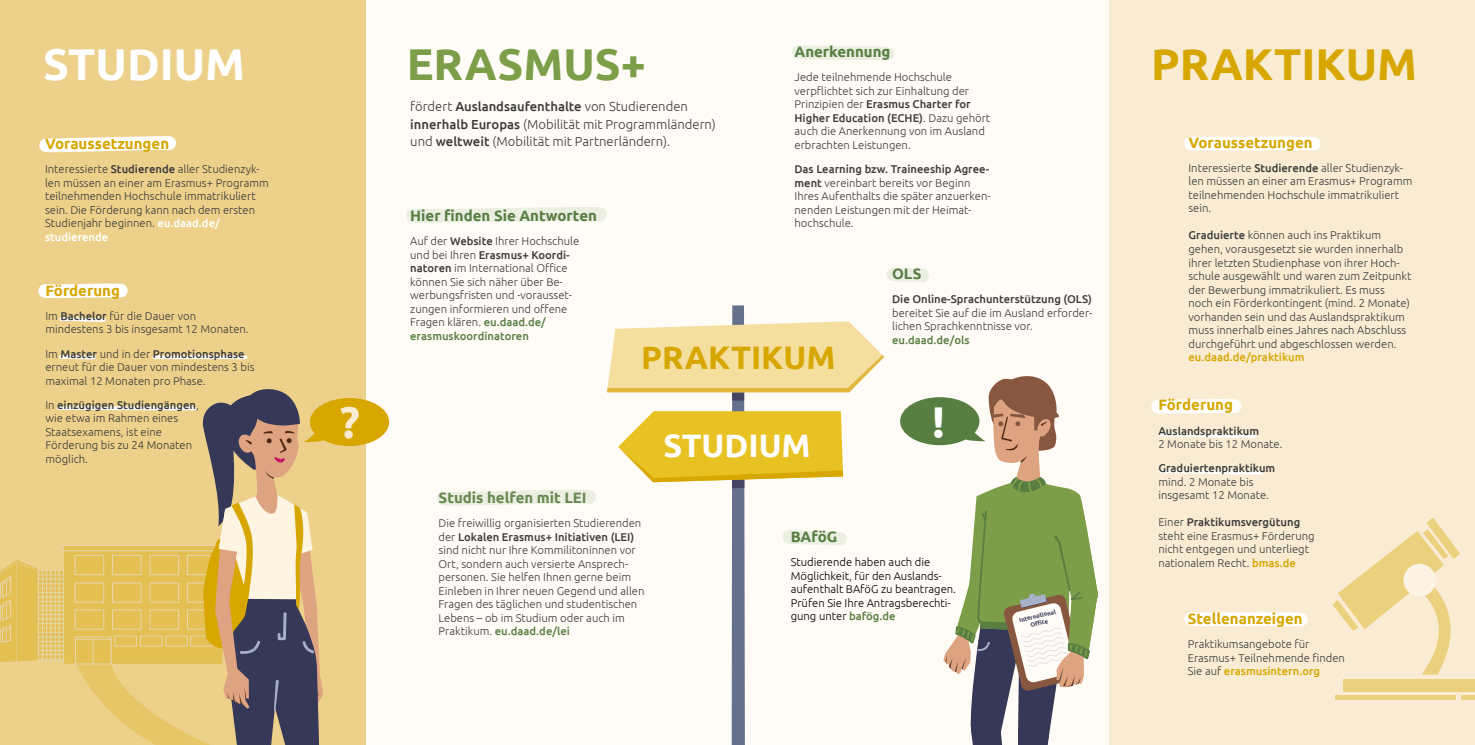
<style>
.page{position:relative;width:1475px;height:745px;background:#fff}
.page>*{position:absolute;margin:0;border:0;box-sizing:border-box;transform-origin:0 0}
.t1{font:700 44.5px "Ubuntu";color:#d7a700}
.t2{font:700 44.5px "Ubuntu";color:#fff}
.t3{font:700 44.5px "Ubuntu";color:#7d9e48}
.t4{font:700 44.5px "Ubuntu";color:#f9ecd2}
.t5{font:700 32.38px "Ubuntu";color:#d7a700}
.t6{font:700 32.38px "Ubuntu";color:#fff}
.t7{font:700 15px "Ubuntu";color:#d7a700}
.t8{font:700 15px "Ubuntu";color:#597e42}
.t9{font:700 15px "Ubuntu";color:#6a8851}
.t10{font:300 13.12px/17.4px "Ubuntu";color:#3c3c3b}
.t11{font:300 11.25px/13.5px "Ubuntu";color:#3c3c3b}
.t12{font:300 11.25px/13.5px "Ubuntu";color:#000}
.t13{font:500 11.25px "Ubuntu";color:#3c3c3b}
.t14{font:500 11.25px "Ubuntu";color:#d7a700}
.t15{font:500 11.25px "Ubuntu";color:#597e42}
.t16{font:700 6px/7.1px "Ubuntu";color:#353857;text-align:center}
.s1{font-weight:500}
.s2{font-weight:500;color:#fff}
.s3{font-weight:500;color:#597e42}
.s4{font-weight:500;color:#d7a700}
</style>
<div class="page">
<div style="left:365px;top:0;width:744px;height:744px;background:#fffcf7"></div>
<div style="left:0;top:0;width:365px;height:744px;background:#edd18b"></div>
<div style="left:1109px;top:0;width:365px;height:744px;background:#f9ecd2"></div>
<svg style="left:406px;top:207px;width:201px;height:16px"></svg>
<svg style="left:38px;top:283px;width:90px;height:16px"></svg>
<svg style="left:59px;top:317px;width:47px;height:5px"></svg>
<svg style="left:59px;top:355px;width:37px;height:5px"></svg>
<svg style="left:152px;top:355px;width:96px;height:5px"></svg>
<svg style="left:792px;top:45px;width:102px;height:16px"></svg>
<svg style="left:39px;top:136px;width:138px;height:17px"></svg>
<svg style="left:0;top:388px;width:389px;height:356px"></svg>
<svg style="left:887px;top:267px;width:42px;height:15px"></svg>
<svg style="left:1184px;top:612px;width:124px;height:15px"></svg>
<svg style="left:1151px;top:399px;width:91px;height:15px"></svg>
<svg style="left:1158px;top:469px;width:105px;height:6px"></svg>
<svg style="left:1158px;top:432px;width:98px;height:6px"></svg>
<svg style="left:1184px;top:136px;width:137px;height:15px"></svg>
<svg style="left:437px;top:305px;width:447px;height:439px"></svg>
<svg style="left:900px;top:376px;width:198px;height:368px"></svg>
<svg style="left:1332px;top:517px;width:127px;height:157px"></svg>
<div style="left:1342px;top:678px;width:131px;height:13px;background:#ebd07e"></div>
<hr style="left:1334px;top:695px;width:121px;height:4px;background:#ebd07e">
<svg style="left:1461px;top:695px;width:13px;height:4px"></svg>
<div style="left:1403px;top:563px;width:32px;height:33px;background:#fbf3e3;border-radius:50%"></div>
<h3 class="t8" style="left:794px;top:43px;width:97px">Anerkennung</h3>
<p class="t11" style="left:794px;top:70px;width:197px">Jede teilnehmende Hochschule verpflichtet sich zur Einhaltung der Prinzipien der <span class="s1">Erasmus Charter for Higher Education (ECHE)</span>. Dazu gehört auch die Anerkennung von im Ausland erbrachten Leistungen.</p>
<p class="t11" style="left:794px;top:162px;width:197px"><span class="s1">Das Learning bzw. Traineeship Agree&shy;ment</span> vereinbart bereits vor Beginn<br>Ihres Aufenthalts die später anzuerken&shy;nenden Leistungen mit der Heimat&shy;hochschule.</p>
<h1 class="t2" style="left:43px;top:37px;width:203px">STUDIUM</h1>
<h1 class="t3" style="left:406px;top:37px;width:241px">ERASMUS+</h1>
<p class="t10" style="left:410px;top:97px;width:307px">fördert <span class="s1">Auslandsaufenthalte</span> von Studierenden <span class="s1">innerhalb Europas</span> (Mobilität mit Programmländern) und <span class="s1">weltweit</span> (Mobilität mit Partnerländern).</p>
<h3 class="t7" style="left:45px;top:135px;width:126px">Voraussetzungen</h3>
<p class="t11" style="left:45px;top:162px;width:225px">Interessierte <span class="s1">Studierende</span> aller Studienzyk&shy;len müssen an einer am Erasmus+ Programm teilnehmenden Hochschule immatrikuliert sein. Die Förderung kann nach dem ersten Studienjahr beginnen. <span class="s2">eu.daad.de/ studierende</span></p>
<h3 class="t8" style="left:410px;top:206px;width:188px">Hier finden Sie Antworten</h3>
<p class="t11" style="left:410px;top:234px;width:171px">Auf der <span class="s1">Website</span> Ihrer Hochschule und bei Ihren <span class="s1">Erasmus+ Koordi&shy;natoren</span> im International Office können Sie sich näher über Be&shy;werbungsfristen und -vorausset&shy;zungen informieren und offene<br>Fragen klären. <span class="s3">eu.daad.de/ erasmuskoordinatoren</span></p>
<h3 class="t8" style="left:892px;top:264px;width:31px">OLS</h3>
<p class="t13" style="left:892px;top:292px;width:201px">Die Online-Sprachunterstützung (OLS)</p>
<p class="t11" style="left:892px;top:305px;width:202px">bereitet Sie auf die im Ausland erforder&shy;lichen Sprachkenntnisse vor.</p>
<p class="t15" style="left:892px;top:332px;width:79px">eu.daad.de/ols</p>
<h3 class="t7" style="left:45px;top:281px;width:76px">Förderung</h3>
<p class="t11" style="left:45px;top:309px;width:205px">Im <span class="s1">Bachelor</span> für die Dauer von mindestens 3 bis insgesamt 12 Monaten.</p>
<p class="t11" style="left:45px;top:346px;width:211px">Im <span class="s1">Master</span> und in der <span class="s1">Promotionsphase </span>erneut für die Dauer von mindestens 3 bis maximal 12 Monaten pro Phase.</p>
<p class="t11" style="left:45px;top:397px;width:155px">In <span class="s1">einzügigen Studiengängen</span>, wie etwa im Rahmen eines<br>Staatsexamens, ist eine<br>Förderung bis zu 24 Monaten möglich.</p>
<h2 class="t5" style="left:641px;top:337px;width:196px">PRAKTIKUM</h2>
<h1 class="t4" style="left:340px;top:395px;width:22px">?</h1>
<h1 class="t2" style="left:931px;top:395px;width:14px">!</h1>
<h2 class="t6" style="left:663px;top:425px;width:149px">STUDIUM</h2>
<h3 class="t9" style="left:438px;top:488px;width:150px">Studis helfen mit LEI</h3>
<p class="t11" style="left:438px;top:515px;width:207px">Die freiwillig organisierten Studierenden der <span class="s1">Lokalen Erasmus+ Initiativen (LEI) </span>sind nicht nur Ihre Kommilitoninnen vor Ort, sondern auch versierte Ansprech&shy;personen. Sie helfen Ihnen gerne beim Einleben in Ihrer neuen Gegend und allen Fragen des täglichen und studentischen Lebens – ob im Studium oder auch im Praktikum. <span class="s3">eu.daad.de/lei</span></p>
<h3 class="t8" style="left:790px;top:527px;width:48px">BAföG</h3>
<p class="t12" style="left:790px;top:554px;width:167px">Studierende haben auch die<br>Möglichkeit, für den Auslands&shy;aufenthalt BAföG zu beantragen.<br>Prüfen Sie Ihre Antragsberechti&shy;gung unter <span class="s3">bafög.de</span></p>
<p class="t16" style="left:1018px;top:616px;width:39px;rotate:-14deg">International<br>Offi ce</p>
<h1 class="t1" style="left:1151px;top:37px;width:267px">PRAKTIKUM</h1>
<h3 class="t7" style="left:1188px;top:133px;width:126px">Voraussetzungen</h3>
<p class="t11" style="left:1188px;top:161px;width:225px">Interessierte <span class="s1">Studierende</span> aller Studienzyk&shy;len müssen an einer am Erasmus+ Programm teilnehmenden Hochschule immatrikuliert sein.</p>
<p class="t11" style="left:1188px;top:228px;width:224px"><span class="s1">Graduierte</span> können auch ins Praktikum gehen, vorausgesetzt sie wurden innerhalb ihrer letzten Studienphase von ihrer Hoch&shy;schule ausgewählt und waren zum Zeitpunkt der Bewerbung immatrikuliert. Es muss noch ein Förderkontingent (mind. 2 Monate) vorhanden sein und das Auslandspraktikum muss innerhalb eines Jahres nach Abschluss durchgeführt und abgeschlossen werden.</p>
<p class="t14" style="left:1188px;top:350px;width:117px">eu.daad.de/praktikum</p>
<h3 class="t7" style="left:1158px;top:395px;width:76px">Förderung</h3>
<p class="t13" style="left:1158px;top:423px;width:102px">Auslandspraktikum</p>
<p class="t11" style="left:1158px;top:437px;width:125px">2 Monate bis 12 Monate.</p>
<p class="t13" style="left:1158px;top:461px;width:118px">Graduiertenpraktikum</p>
<p class="t11" style="left:1158px;top:474px;width:112px">mind. 2 Monate bis insgesamt 12 Monate.</p>
<p class="t11" style="left:1158px;top:515px;width:158px">Einer <span class="s1">Praktikumsvergütung </span>steht eine Erasmus+ Förderung nicht entgegen und unterliegt nationalem Recht. <span class="s4">bmas.de</span></p>
<h3 class="t7" style="left:1187px;top:609px;width:116px">Stellenanzeigen</h3>
<p class="t11" style="left:1187px;top:637px;width:159px">Praktikumsangebote für<br>Erasmus+ Teilnehmende finden<br>Sie auf <span class="s4">erasmusintern.org</span></p>
</div>
